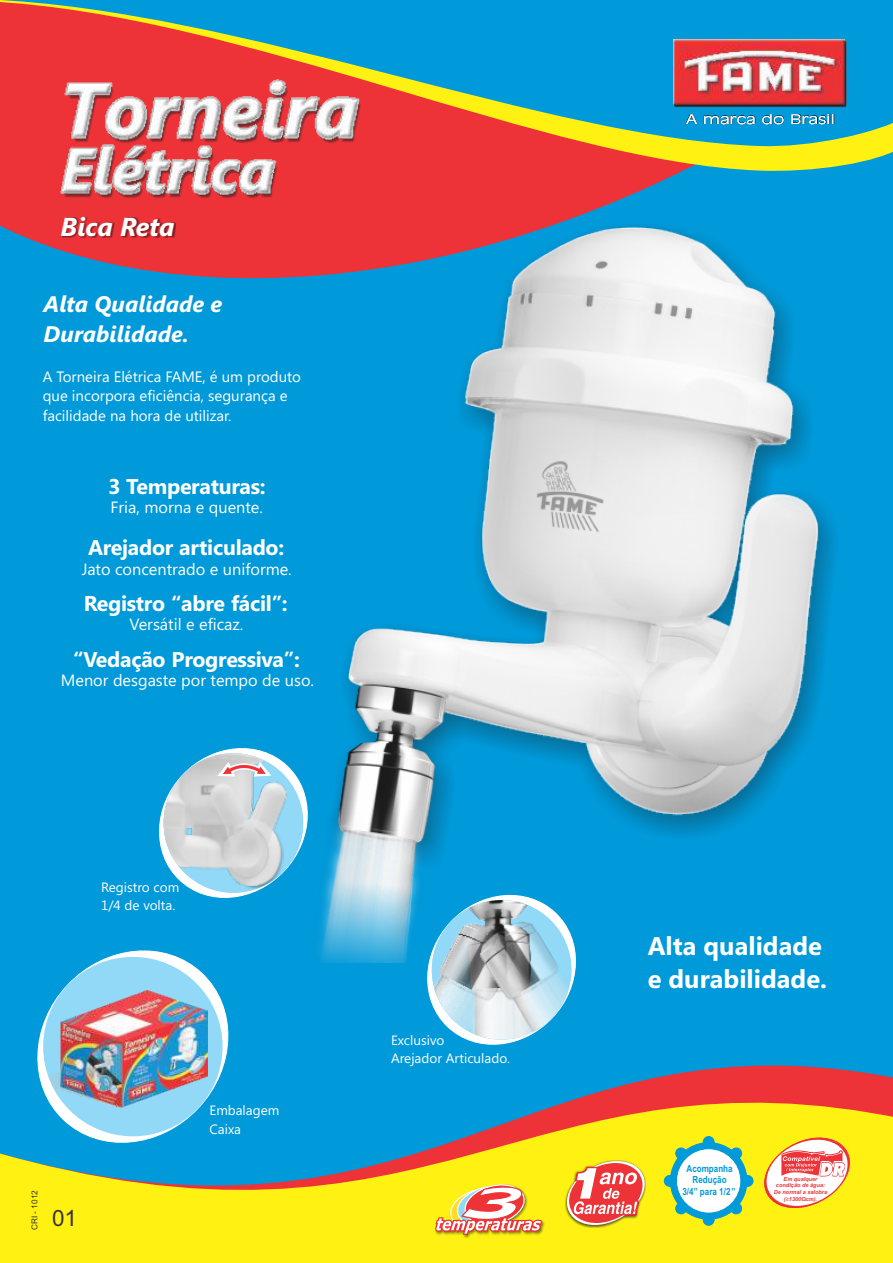
<style>
.page{position:relative;width:893px;height:1263px;background:#0099d9}
.page>*{position:absolute;margin:0;border:0;box-sizing:border-box;transform-origin:0 0}
.t1{font:italic 700 25.95px "Segoe UI";color:#fff}
.t2{font:700 25.5px/33.9px "Segoe UI";color:#fff}
.t3{font:italic 700 22.5px/30px "Segoe UI";color:#fff}
.t4{font:22.5px "Arial";color:#383336}
.t5{font:700 21.3px "Segoe UI";letter-spacing:-.015em;color:#fff}
.t6{font:16.35px "Segoe UI";color:#fff}
.t7{font:15px/20px "Segoe UI";color:#fff}
.t8{font:13.5px/18px "Segoe UI";color:#fff}
.t9{font:700 9.9px/11.2px "Arial Narrow";color:#0099d9;text-align:center}
.t10{font:8.25px "Arial";color:#383336}
.t11{font:italic 700 5.55px/6.3px "Arial";color:#ed3338;text-align:center}
.s1{font-family:"Arial Unicode MS";font-weight:400;font-style:normal}
</style>
<div class="page">
<img style="left:320px;top:322px;width:514px;height:640px">
<svg style="left:0;top:173px;width:789px;height:149px"></svg>
<svg style="left:0;top:148px;width:893px;height:25px;background:#da7b3b"></svg>
<svg style="left:0;top:0;width:893px;height:148px"></svg>
<img style="left:686px;top:114px;width:148px;height:11px">
<img style="left:670px;top:36px;width:177px;height:71px">
<svg style="left:686px;top:114px;width:147px;height:10px"></svg>
<svg style="left:0;top:1065px;width:893px;height:198px;fill:#fff212"></svg>
<svg style="left:23px;top:53px;width:348px;height:205px;background:#e23d3e"></svg>
<div style="left:61px;top:218px;width:115px;height:20px;background:#383336;opacity:.54"></div>
<img style="left:52px;top:71px;width:323px;height:140px">
<svg style="left:764px;top:1135px;width:86px;height:76px;background:#face8b"></svg>
<img style="left:565px;top:1160px;width:81px;height:67px">
<svg style="left:567px;top:1158px;width:78px;height:85px;background:#f2a751"></svg>
<svg style="left:664px;top:1136px;width:90px;height:90px"></svg>
<svg style="left:159px;top:748px;width:149px;height:150px"></svg>
<svg style="left:27px;top:950px;width:211px;height:204px"></svg>
<div style="left:43px;top:957px;width:180px;height:179px;background:#91d9f7;border-radius:50%"></div>
<img style="left:43px;top:990px;width:164px;height:117px">
<svg style="left:419px;top:886px;width:164px;height:159px"></svg>
<svg style="left:433px;top:1184px;width:111px;height:78px;background:#f5ce47"></svg>
<h1 class="t1" style="left:61px;top:217px;width:116px">Bica Reta</h1>
<h3 class="t3" style="left:44px;top:292px;width:180px">Alta Qualidade e<br>Durabilidade.</h3>
<p class="t7" style="left:43px;top:368px;width:260px">A Torneira Elétrica FAME, é um produto que incorpora eficiência, segurança e facilidade na hora de utilizar.</p>
<h3 class="t5" style="left:108px;top:479px;width:159px">3 Temperaturas:</h3>
<p class="t6" style="left:111px;top:501px;width:154px">Fria, morna e quente.</p>
<h3 class="t5" style="left:88px;top:539px;width:198px">Arejador articulado:</h3>
<p class="t6" style="left:82px;top:563px;width:212px">Jato concentrado e uniforme.</p>
<h3 class="t5" style="left:84px;top:596px;width:205px">Registro “abre fácil”:</h3>
<p class="t6" style="left:130px;top:618px;width:115px">Versátil e eficaz.</p>
<h3 class="t5" style="left:73px;top:652px;width:228px">“Vedação Progressiva”:</h3>
<p class="t6" style="left:61px;top:674px;width:255px">Menor desgaste por tempo de uso.</p>
<p class="t8" style="left:101px;top:880px;width:80px">Registro com<br>1/4 de volta.</p>
<p class="t10" style="left:31px;top:1230px;width:41px;rotate:-90deg">CRI - 1012</p>
<h3 class="t4" style="left:52px;top:1210px;width:27px">01</h3>
<p class="t8" style="left:209px;top:1101px;width:71px;line-height:19.4px">Embalagem<br>Caixa</p>
<p class="t8" style="left:391px;top:1032px;width:121px">Exclusivo<br>Arejador Articulado.</p>
<h2 class="t2" style="left:648px;top:931px;width:181px">Alta qualidade e durabilidade.</h2>
<p class="t9" style="left:682px;top:1164px;width:54px">Acompanha<br>Redução<br>3/4” para 1/ 2”</p>
<p class="t11" style="left:774px;top:1176px;width:55px">Em qualquer condição de água:<br>De normal a salobra</p>
<p class="t11" style="left:784px;top:1196px;width:35px">(<span class="s1">≥</span>1300Ωcm).</p>
</div>
